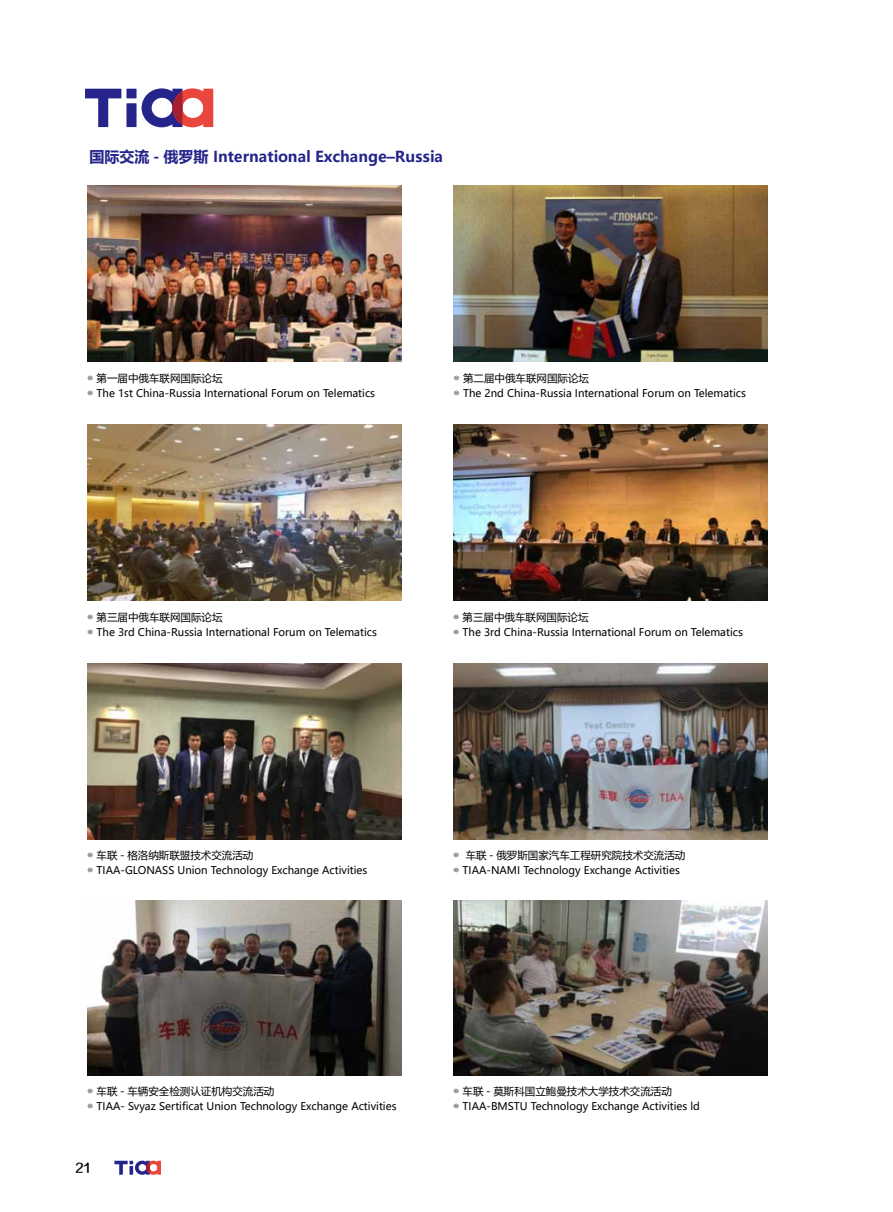
<style>
.page{position:relative;width:893px;height:1212px;background:#fff}
.page>*{position:absolute;margin:0;border:0;box-sizing:border-box;transform-origin:0 0}
.t1{font:700 15px "Microsoft Ya Hei";color:#24248a}
.t2{font:12px "FZZZHONGJW GB1 0";color:#000}
.t3{font:10.5px/15px "Microsoft Ya Hei";color:#000}
</style>
<div class="page">
<hr style="left:114px;top:1161px;width:14px;height:3px;background:#24248a">
<svg style="left:119px;top:1162px;width:4px;height:13px"></svg>
<svg style="left:129px;top:1160px;width:32px;height:15px"></svg>
<img style="left:87px;top:186px;width:315px;height:175px">
<img style="left:87px;top:664px;width:315px;height:175px">
<img style="left:453px;top:664px;width:314px;height:175px">
<img style="left:87px;top:900px;width:315px;height:175px">
<img style="left:453px;top:900px;width:314px;height:175px">
<img style="left:87px;top:425px;width:315px;height:175px">
<img style="left:453px;top:186px;width:314px;height:175px">
<img style="left:453px;top:425px;width:314px;height:175px">
<div style="left:85px;top:89px;width:36px;height:9px;background:#24248a"></div>
<div style="left:98px;top:92px;width:10px;height:35px;background:#24248a"></div>
<div style="left:126px;top:103px;width:11px;height:24px;background:#24248a"></div>
<div style="left:126px;top:89px;width:11px;height:9px;background:#24248a"></div>
<svg style="left:142px;top:88px;width:71px;height:39px"></svg>
<h1 class="t1" style="left:90px;top:146px;width:355px">国际交流 - 俄罗斯 International Exchange–Russia</h1>
<p class="t3" style="left:87px;top:370px;width:289px">◎ 第一届中俄车联网国际论坛<br>◎ The 1st China-Russia International Forum on Telematics</p>
<p class="t3" style="left:454px;top:370px;width:294px">◎ 第二届中俄车联网国际论坛<br>◎ The 2nd China-Russia International Forum on Telematics</p>
<p class="t3" style="left:87px;top:609px;width:291px">◎ 第三届中俄车联网国际论坛<br>◎ The 3rd China-Russia International Forum on Telematics</p>
<p class="t3" style="left:453px;top:609px;width:291px">◎ 第三届中俄车联网国际论坛<br>◎ The 3rd China-Russia International Forum on Telematics</p>
<p class="t3" style="left:87px;top:847px;width:282px">◎ 车联 - 格洛纳斯联盟技术交流活动<br>◎ TIAA-GLONASS Union Technology Exchange Activities</p>
<p class="t3" style="left:453px;top:847px;width:234px">◎ 车联 - 俄罗斯国家汽车工程研究院技术交流活动◎ TIAA-NAMI Technology Exchange Activities</p>
<p class="t3" style="left:87px;top:1084px;width:311px">◎ 车联 - 车辆安全检测认证机构交流活动<br>◎ TIAA- Svyaz Sertificat Union Technology Exchange Activities</p>
<p class="t3" style="left:453px;top:1084px;width:248px">◎ 车联 - 莫斯科国立鲍曼技术大学技术交流活动<br>◎ TIAA-BMSTU Technology Exchange Activities ld</p>
<p class="t2" style="left:76px;top:1161px;width:16px">21</p>
</div>
